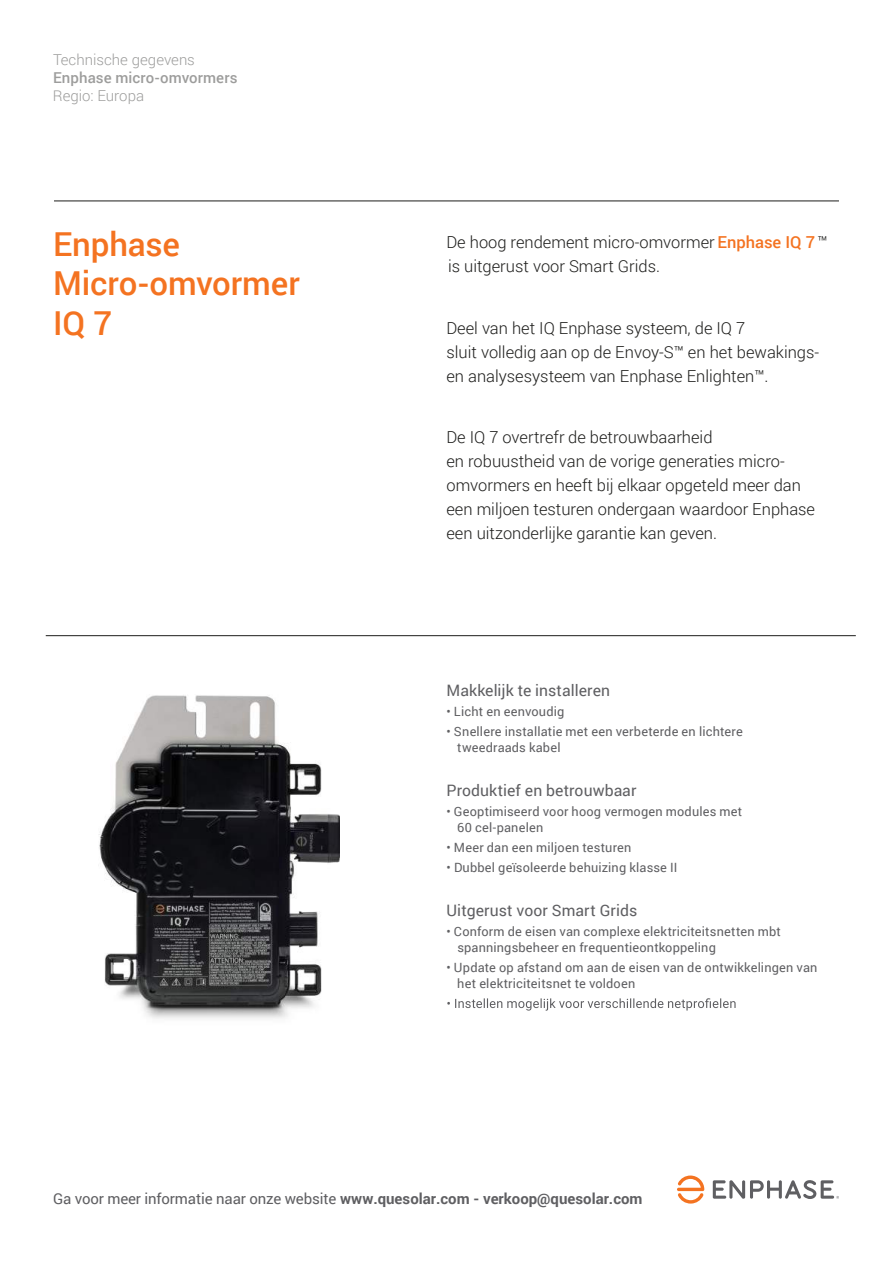
<style>
.page{position:relative;width:893px;height:1263px;background:#fff}
.page>*{position:absolute;margin:0;border:0;box-sizing:border-box;transform-origin:0 0}
.t1{font:500 33px/39.6px "Roboto";letter-spacing:-.005em;color:#f47321}
.t2{font:300 16.5px/24px "Roboto";color:#1d1d1b}
.t3{font:15.75px "Roboto";letter-spacing:.005em;color:#5f5f62}
.t4{font:700 15px "Roboto";color:#5f5f62}
.t5{font:300 15px "Roboto";color:#9d9d9c}
.t6{font:500 15px "Roboto";letter-spacing:.01em;color:#9d9d9c}
.t7{font:12.75px/15.8px "Roboto";letter-spacing:.015em;color:#5f5f62}
.s1{font-weight:500;color:#f47321}
.s2{font-weight:400}
</style>
<div class="page">
<svg style="left:677px;top:1175px;width:27px;height:28px"></svg>
<svg style="left:713px;top:1180px;width:126px;height:19px"></svg>
<hr style="left:54px;top:201px;width:785px;height:1px;background:#1d1d1b">
<svg style="left:447px;top:998px;width:289px;height:13px"></svg>
<hr style="left:46px;top:635px;width:810px;height:1px;background:#1d1d1b">
<img style="left:99px;top:695px;width:240px;height:324px">
<p class="t5" style="left:53px;top:50px;width:143px">Technische gegevens</p>
<p class="t6" style="left:53px;top:67px;width:186px">Enphase micro-omvormers</p>
<p class="t5" style="left:53px;top:86px;width:93px">Regio: Europa</p>
<h1 class="t1" style="left:53px;top:223px;width:248px">Enphase<br>Micro-omvormer<br>IQ 7</h1>
<p class="t2" style="left:446px;top:230px;width:383px">De hoog rendement micro-omvormer <span class="s1">Enphase IQ 7</span>™ is uitgerust voor Smart Grids.</p>
<p class="t2" style="left:446px;top:315px;width:374px">Deel van het IQ Enphase systeem, de IQ 7<br>sluit volledig aan op de Envoy-S™ en het bewakings&shy;en analysesysteem van Enphase Enlighten™.</p>
<p class="t2" style="left:446px;top:425px;width:370px">De IQ 7 overtrefr de betrouwbaarheid<br>en robuustheid van de vorige generaties micro&shy;omvormers en heeft bij elkaar opgeteld meer dan een miljoen testuren ondergaan waardoor Enphase een uitzonderlijke garantie kan geven.</p>
<p class="t3" style="left:446px;top:679px;width:165px">Makkelijk te installeren</p>
<p class="t7" style="left:446px;top:703px;width:119px">• Licht en eenvoudig</p>
<p class="t7" style="left:457px;top:723px;width:287px;text-indent:-11px">• Snellere installatie met een verbeterde en lichtere tweedraads kabel</p>
<p class="t3" style="left:446px;top:779px;width:191px">Produktief en betrouwbaar</p>
<p class="t7" style="left:457px;top:803px;width:287px;text-indent:-11px">• Geoptimiseerd voor hoog vermogen modules met<br>60 cel-panelen</p>
<p class="t7" style="left:446px;top:839px;width:186px">• Meer dan een miljoen testuren</p>
<p class="t7" style="left:446px;top:859px;width:233px">• Dubbel geïsoleerde behuizing klasse II</p>
<p class="t3" style="left:446px;top:899px;width:192px">Uitgerust voor Smart Grids</p>
<p class="t7" style="left:457px;top:923px;width:325px;text-indent:-11px">• Conform de eisen van complexe elektriciteitsnetten mbt spanningsbeheer en frequentieontkoppeling</p>
<p class="t7" style="left:457px;top:959px;width:362px;text-indent:-11px">• Update op afstand om aan de eisen van de ontwikkelingen van het elektriciteitsnet te voldoen</p>
<p class="t4" style="left:53px;top:1188px;width:591px"><span class="s2">Ga voor meer informatie naar onze website</span> www.quesolar.com - verkoop@quesolar.com</p>
</div>
